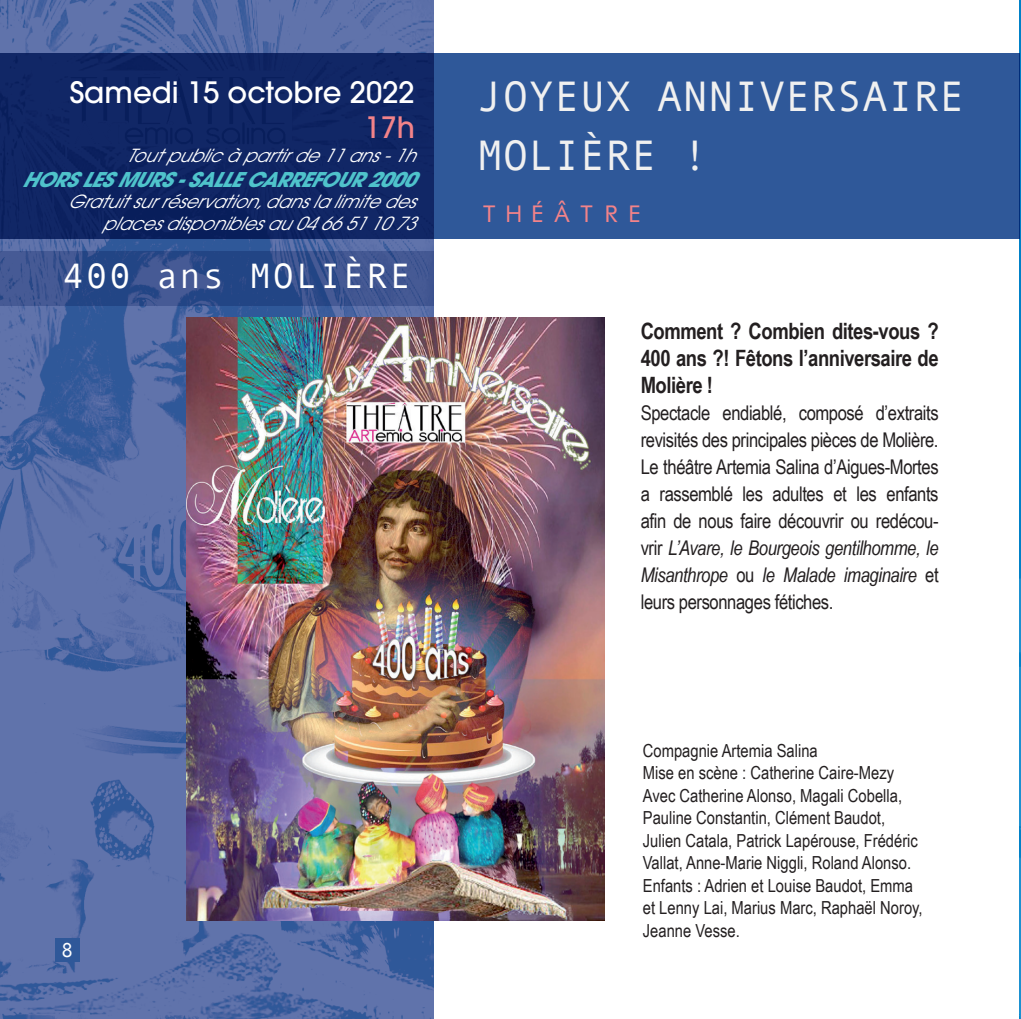
<style>
.page{position:relative;width:1021px;height:1019px;background:#fff}
.page>*{position:absolute;margin:0;border:0;box-sizing:border-box;transform-origin:0 0}
.t1{font:42.75px "Andale Mono";color:#f0f0f0}
.t2{font:35.32px "Andale Mono";letter-spacing:.06em;color:#fff}
.t3{font:500 29.25px "Avant Garde";color:#fff}
.t4{font:500 29.25px "Avant Garde";color:#f38389}
.t5{font:700 22.5px/27px "Arial Narrow";letter-spacing:-.02em;color:#231f20;text-align:justify}
.t6{font:22.5px "Futurist Fixed Width";letter-spacing:.08em;color:#f38389}
.t7{font:20.25px/27px "Arial Narrow";letter-spacing:-.02em;color:#231f20;text-align:justify}
.t8{font:italic 700 20.25px "Avant Garde";letter-spacing:-.04em;color:#4fc3cb}
.t9{font:20.25px "Andale Mono";color:#fff}
.t10{font:18px/22.5px "Arial Narrow";color:#231f20}
.t11{font:italic 18px/21.6px "Avant Garde";color:#fff;text-align:right}
.s1{font-style:italic}
</style>
<div class="page">
<img style="left:0;top:0;width:433px;height:1019px">
<img style="left:1019px;top:1px;width:1px;height:1016px">
<svg style="left:0;top:251px;width:433px;height:54px;background:#354f8c"></svg>
<svg style="left:0;top:53px;width:1019px;height:185px;background:#214282"></svg>
<img style="left:186px;top:318px;width:418px;height:603px">
<div style="left:55px;top:938px;width:24px;height:23px;background:#2f5899"></div>
<p class="t3" style="left:70px;top:74px;width:346px">Samedi 15 octobre 2022</p>
<p class="t4" style="left:364px;top:110px;width:52px">17h</p>
<p class="t11" style="left:126px;top:145px;width:297px">Tout publicàpartirde11ans-1h</p>
<p class="t8" style="left:22px;top:166px;width:394px">HORSLESMURS-SALLE CARREFOUR2000</p>
<p class="t11" style="left:67px;top:191px;width:356px">Gratuit surréservation,danslalimitedes placesdisponiblesau04665110 73</p>
<p class="t2" style="left:63px;top:252px;width:350px">400 ans MOLIÈRE</p>
<p class="t9" style="left:61px;top:936px;width:14px">8</p>
<p class="t1" style="left:477px;top:69px;width:489px">JOYEUX ANNIVERSAIRE</p>
<p class="t1" style="left:477px;top:127px;width:232px">MOLIÈRE !</p>
<p class="t6" style="left:478px;top:199px;width:170px">THÉÂTRE</p>
<p class="t5" style="left:640px;top:317px;width:299px">Comment ? Combien dites-vous ?<br>400 ans ?! Fêtons l’anniversaire de Molière !</p>
<p class="t7" style="left:640px;top:399px;width:299px">Spectacle endiablé, composé d’extraits revisités des principales pièces de Molière.<br>Le théâtre Artemia Salina d’Aigues-Mortes a rassemblé les adultes et les enfants afin de nous faire découvrir ou redécou&shy;vrir <span class="s1">L’Avare, le Bourgeois gentilhomme, le Misanthrope</span> ou <span class="s1">le Malade imaginaire</span> et leurs personnages fétiches.</p>
<p class="t10" style="left:642px;top:739px;width:176px">Compagnie Artemia Salina</p>
<p class="t10" style="left:642px;top:761px;width:253px">Mise en scène : Catherine Caire-Mezy</p>
<p class="t10" style="left:642px;top:784px;width:261px">Avec Catherine Alonso, Magali Cobella,</p>
<p class="t10" style="left:642px;top:806px;width:244px">Pauline Constantin, Clément Baudot,</p>
<p class="t10" style="left:642px;top:829px;width:276px">Julien Catala, Patrick Lapérouse, Frédéric<br>Vallat, Anne-Marie Niggli, Roland Alonso.</p>
<p class="t10" style="left:642px;top:874px;width:281px">Enfants : Adrien et Louise Baudot, Emma et Lenny Lai, Marius Marc, Raphaël Noroy,<br>Jeanne Vesse.</p>
</div>
